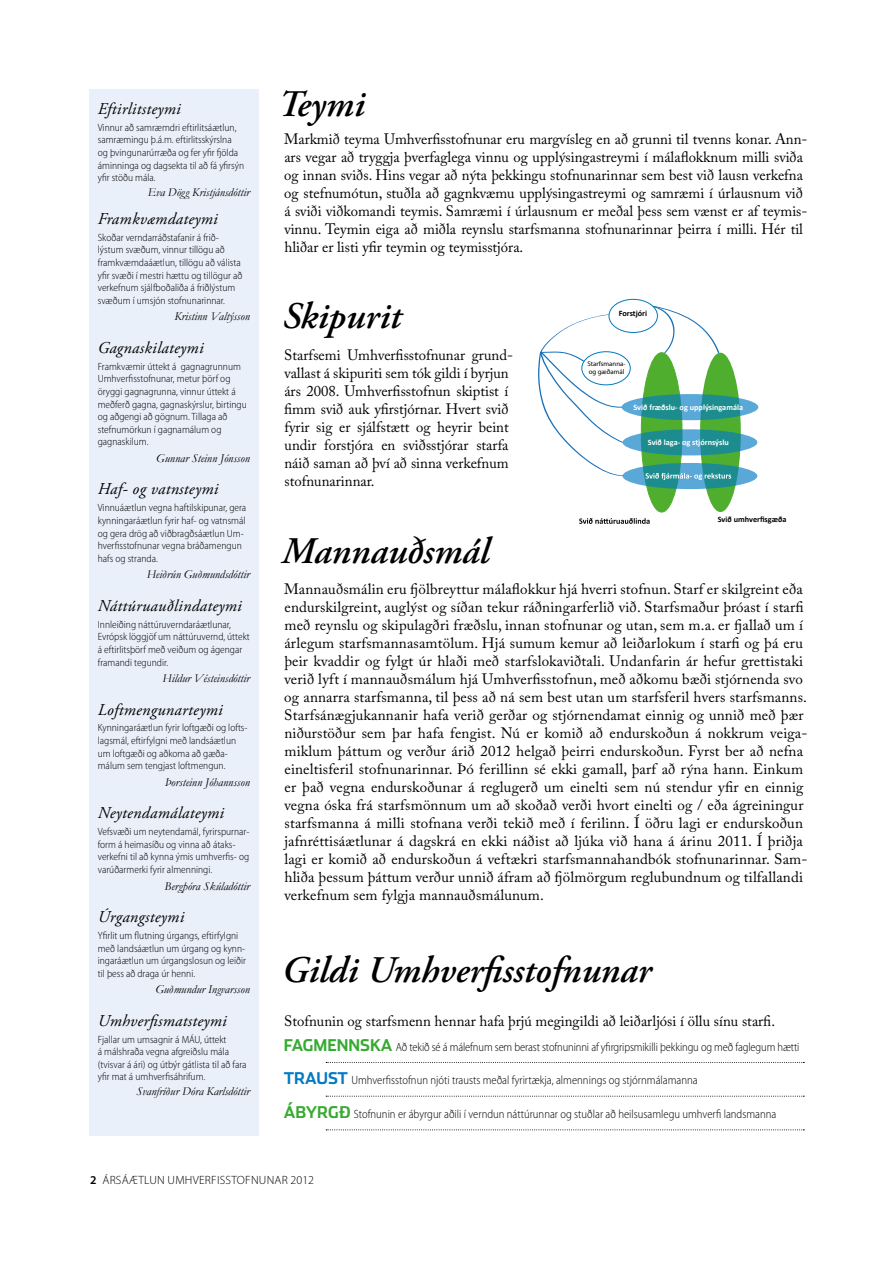
<style>
.page{position:relative;width:893px;height:1263px;background:#fff}
.page>*{position:absolute;margin:0;border:0;box-sizing:border-box;transform-origin:0 0}
.t1{font:italic 600 37.5px "Adobe Garamond Pro";color:#000}
.t2{font:italic 16.5px "Adobe Garamond Pro";letter-spacing:.02em;color:#000}
.t3{font:15px/18px "Adobe Caslon Pro";letter-spacing:.01em;color:#000}
.t4{font:300 semi-condensed 12px "Myriad Pro";color:#000}
.t5{font:italic 12px "Garamond";color:#000}
.t6{font:300 12px "Myriad Pro";letter-spacing:.02em;color:#000}
.t7{font:300 semi-condensed 10.5px/12.6px "Myriad Pro";color:#000}
.t8{font:700 8.25px "Calibri";color:#fff}
.t9{font:700 8.25px "Calibri";color:#000}
.t10{font:6.9px/8.2px "Myriad Pro";color:#000}
.s1{font-family:"Stainless Bold Tab";font-weight:400;font-stretch:normal;font-size:16.2px;color:#37aa32}
.s2{font-family:"Stainless Bold Tab";font-weight:400;font-stretch:normal;font-size:16.2px;color:#007ac3}
.s3{font-weight:600}
</style>
<div class="page">
<div style="left:89px;top:89px;width:169px;height:1046px;background:#e9f0fa"></div>
<div style="left:641px;top:353px;width:41px;height:159px;background:#50ae2f;border-radius:50%"></div>
<div style="left:700px;top:353px;width:41px;height:159px;background:#50ae2f;border-radius:50%"></div>
<svg style="left:622px;top:394px;width:136px;height:26px;background:#3396a7"></svg>
<svg style="left:622px;top:429px;width:135px;height:26px;background:#3296a5"></svg>
<svg style="left:622px;top:463px;width:135px;height:26px;background:#3b9ab0"></svg>
<svg style="left:645px;top:473px;width:86px;height:7px"></svg>
<svg style="left:579px;top:518px;width:71px;height:6px"></svg>
<div style="left:609px;top:299px;width:49px;height:34px;border:1px solid #007ac3;border-radius:50%"></div>
<div style="left:581px;top:351px;width:50px;height:34px;border:1px solid #007ac3;border-radius:50%"></div>
<svg style="left:652px;top:306px;width:67px;height:47px"></svg>
<svg style="left:538px;top:314px;width:86px;height:162px"></svg>
<svg style="left:326px;top:1062px;width:478px;height:1px"></svg>
<svg style="left:326px;top:1096px;width:478px;height:1px"></svg>
<svg style="left:326px;top:1129px;width:478px;height:1px"></svg>
<p class="t2" style="left:98px;top:99px;width:85px">Eftirlitsteymi</p>
<p class="t7" style="left:98px;top:121px;width:148px">Vinnur að samræmdri eftirlitsáætlun, samræmingu þ.á.m. eftirlitsskýrslna og þvingunarúrræða og fer yfir fjölda áminninga og dagsekta til að fá yfirsýn yfir stöðu mála.</p>
<p class="t5" style="left:148px;top:184px;width:103px">Eva Dögg Kristjánsdóttir</p>
<p class="t2" style="left:98px;top:209px;width:122px">Framkvæmdateymi</p>
<p class="t7" style="left:98px;top:231px;width:146px">Skoðar verndarráðstafanir á frið&shy;lýstum svæðum, vinnur tillögu að framkvæmdaáætlun, tillögu að válista yfir svæði í mestri hættu og tillögur að verkefnum sjálfboðaliða á friðlýstum svæðum í umsjón stofnunarinnar.</p>
<p class="t5" style="left:174px;top:308px;width:77px">Kristinn Valtýsson</p>
<p class="t2" style="left:98px;top:338px;width:107px">Gagnaskilateymi</p>
<p class="t7" style="left:98px;top:360px;width:151px">Framkvæmir úttekt á gagnagrunnum<br>Umhverfisstofnunar, metur þörf og öryggi gagnagrunna, vinnur úttekt á meðferð gagna, gagnaskýrslur, birtingu og aðgengi að gögnum. Tillaga að stefnumörkun í gagnamálum og gagnaskilum.</p>
<p class="t5" style="left:156px;top:450px;width:95px">Gunnar Steinn Jónsson</p>
<p class="t2" style="left:98px;top:479px;width:122px">Haf- og vatnsteymi</p>
<p class="t7" style="left:98px;top:502px;width:150px">Vinnuáætlun vegna haftilskipunar, gera kynningaráætlun fyrir haf- og vatnsmál og gera drög að viðbragðsáætlun Um&shy;hverfisstofnunar vegna bráðamengun hafs og stranda.</p>
<p class="t5" style="left:147px;top:566px;width:105px">Heiðrún Guðmundsdóttir</p>
<p class="t2" style="left:98px;top:596px;width:146px">Náttúruauðlindateymi</p>
<p class="t7" style="left:98px;top:618px;width:154px">Innleiðing náttúruverndaráætlunar, Evrópsk löggjöf um náttúruvernd, úttekt á eftirlitsþörf með veiðum og ágengar framandi tegundir.</p>
<p class="t5" style="left:163px;top:670px;width:89px">Hildur Vésteinsdóttir</p>
<p class="t2" style="left:98px;top:699px;width:126px">Loftmengunarteymi</p>
<p class="t7" style="left:98px;top:722px;width:151px">Kynningaráætlun fyrir loftgæði og lofts&shy;lagsmál, eftirfylgni með landsáætlun um loftgæði og aðkoma að gæða&shy;málum sem tengjast loftmengun.</p>
<p class="t5" style="left:165px;top:774px;width:87px">Þorsteinn Jóhannsson</p>
<p class="t2" style="left:98px;top:803px;width:128px">Neytendamálateymi</p>
<p class="t7" style="left:98px;top:826px;width:153px">Vefsvæði um neytendamál, fyrirspurnar&shy;form á heimasíðu og vinna að átaks&shy;verkefni til að kynna ýmis umhverfis- og varúðarmerki fyrir almenningi.</p>
<p class="t5" style="left:165px;top:877px;width:87px">Bergþóra Skúladóttir</p>
<p class="t2" style="left:98px;top:907px;width:88px">Úrgangsteymi</p>
<p class="t7" style="left:98px;top:929px;width:150px">Yfirlit um flutning úrgangs, eftirfylgni með landsáætlun um úrgang og kynn&shy;ingaráætlun um úrgangslosun og leiðir til þess að draga úr henni.</p>
<p class="t5" style="left:155px;top:981px;width:96px">Guðmundur Ingvarsson</p>
<p class="t2" style="left:98px;top:1011px;width:131px">Umhverfismatsteymi</p>
<p class="t7" style="left:98px;top:1033px;width:150px">Fjallar um umsagnir á MÁU, úttekt<br>á málshraða vegna afgreiðslu mála (tvisvar á ári) og útbýr gátlista til að fara yfir mat á umhverfisáhrifum.</p>
<p class="t5" style="left:137px;top:1083px;width:115px">Svanfríður Dóra Karlsdóttir</p>
<h1 class="t1" style="left:278px;top:83px;width:88px">Teymi</h1>
<p class="t3" style="left:284px;top:130px;width:525px">Markmið teyma Umhverfisstofnunar eru margvísleg en að grunni til tvenns konar. Ann&shy;ars vegar að tryggja þverfaglega vinnu og upplýsingastreymi í málaflokknum milli sviða og innan sviðs. Hins vegar að nýta þekkingu stofnunarinnar sem best við lausn verkefna og stefnumótun, stuðla að gagnkvæmu upplýsingastreymi og samræmi í úrlausnum við á sviði viðkomandi teymis. Samræmi í úrlausnum er meðal þess sem vænst er af teymis&shy;vinnu. Teymin eiga að miðla reynslu starfsmanna stofnunarinnar þeirra í milli. Hér til hliðar er listi yfir teymin og teymisstjóra.</p>
<h1 class="t1" style="left:282px;top:294px;width:120px">Skipurit</h1>
<p class="t3" style="left:284px;top:346px;width:230px">Starfsemi Umhverfisstofnunar grund&shy;vallast á skipuriti sem tók gildi í byrjun árs 2008. Umhverfisstofnun skiptist í fimm svið auk yfirstjórnar. Hvert svið fyrir sig er sjálfstætt og heyrir beint undir forstjóra en sviðsstjórar starfa náið saman að því að sinna verkefnum stofnunarinnar.</p>
<p class="t9" style="left:619px;top:308px;width:30px">Forstjóri</p>
<p class="t10" style="left:588px;top:359px;width:40px">Starfsmanna&shy;og gæðamál</p>
<p class="t8" style="left:633px;top:402px;width:111px">Svið fræðslu- og upplýsingamála</p>
<p class="t8" style="left:648px;top:437px;width:82px">Svið laga- og stjórnsýslu</p>
<p class="t9" style="left:718px;top:514px;width:70px">Svið umhverfisgæða</p>
<h1 class="t1" style="left:282px;top:529px;width:209px">Mannauðsmál</h1>
<p class="t3" style="left:284px;top:580px;width:525px">Mannauðsmálin eru fjölbreyttur málaflokkur hjá hverri stofnun. Starf er skilgreint eða endurskilgreint, auglýst og síðan tekur ráðningarferlið við. Starfsmaður þróast í starfi með reynslu og skipulagðri fræðslu, innan stofnunar og utan, sem m.a. er fjallað um í árlegum starfsmannasamtölum. Hjá sumum kemur að leiðarlokum í starfi og þá eru þeir kvaddir og fylgt úr hlaði með starfslokaviðtali. Undanfarin ár hefur grettistaki verið lyft í mannauðsmálum hjá Umhverfisstofnun, með aðkomu bæði stjórnenda svo og annarra starfsmanna, til þess að ná sem best utan um starfsferil hvers starfsmanns.<br>Starfsánægjukannanir hafa verið gerðar og stjórnendamat einnig og unnið með þær niðurstöður sem þar hafa fengist. Nú er komið að endurskoðun á nokkrum veiga&shy;miklum þáttum og verður árið 2012 helgað þeirri endurskoðun. Fyrst ber að nefna eineltisferil stofnunarinnar. Þó ferillinn sé ekki gamall, þarf að rýna hann. Einkum er það vegna endurskoðunar á reglugerð um einelti sem nú stendur yfir en einnig vegna óska frá starfsmönnum um að skoðað verði hvort einelti og / eða ágreiningur starfsmanna á milli stofnana verði tekið með í ferilinn. Í öðru lagi er endurskoðun jafnréttisáætlunar á dagskrá en ekki náðist að ljúka við hana á árinu 2011. Í þriðja lagi er komið að endurskoðun á veftækri starfsmannahandbók stofnunarinnar. Sam&shy;hliða þessum þáttum verður unnið áfram að fjölmörgum reglubundnum og tilfallandi verkefnum sem fylgja mannauðsmálunum.</p>
<h1 class="t1" style="left:282px;top:948px;width:371px">Gildi Umhverfisstofnunar</h1>
<p class="t3" style="left:284px;top:1012px;width:492px">Stofnunin og starfsmenn hennar hafa þrjú megingildi að leiðarljósi í öllu sínu starfi.</p>
<p class="t4" style="left:284px;top:1040px;width:517px"><span class="s1">FAGMENNSKA</span> Að tekið sé á málefnum sem berast stofnuninni af yfirgripsmikilli þekkingu og með faglegum hætti</p>
<p class="t4" style="left:284px;top:1074px;width:415px"><span class="s2">TRAUST</span> Umhverfisstofnun njóti trausts meðal fyrirtækja, almennings og stjórnmálamanna</p>
<p class="t4" style="left:284px;top:1107px;width:494px"><span class="s1">ÁBYRGÐ</span> Stofnunin er ábyrgur aðili í verndun náttúrunnar og stuðlar að heilsusamlegu umhverfi landsmanna</p>
<p class="t6" style="left:90px;top:1174px;width:225px"><span class="s3">2</span> ÁRSÁÆTLUN U MHVERFISSTOFNUNAR 2012</p>
</div>
